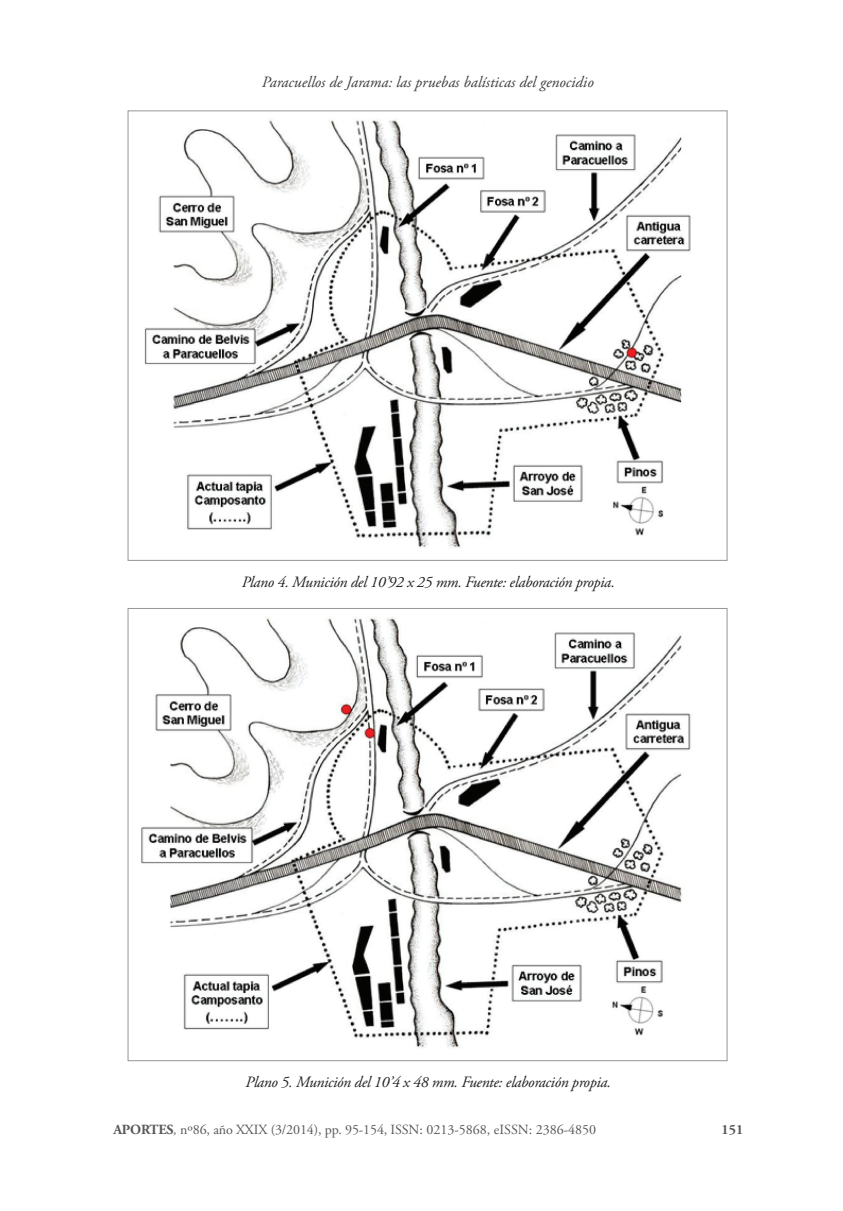
<style>
.page{position:relative;width:843px;height:1211px;background:#fff}
.page>*{position:absolute;margin:0;border:0;box-sizing:border-box;transform-origin:0 0}
.t1{font:italic 15.75px "Adobe Garamond Pro";letter-spacing:-.02em;color:#231f20}
.t2{font:italic 15.75px "Adobe Garamond Pro";color:#3e3e3f}
.t3{font:14px "Adobe Garamond Pro";color:#57585a}
.t4{font:700 14px "Adobe Garamond Pro";color:#57585a}
.s1{font-weight:700}
.s2{font-style:italic}
</style>
<div class="page">
<img style="left:144px;top:119px;width:547px;height:429px">
<img style="left:141px;top:617px;width:550px;height:431px">
<p class="t2" style="left:262px;top:72px;width:333px">Paracuellos de Jarama: las pruebas balísticas del genocidio</p>
<p class="t1" style="left:242px;top:572px;width:375px">Plano 4. Munición del 10’92 x 25 mm. Fuente: elaboración propia.</p>
<p class="t1" style="left:245px;top:1072px;width:367px">Plano 5. Munición del 10’4 x 48 mm. Fuente: elaboración propia.</p>
<p class="t3" style="left:113px;top:1121px;width:484px"><span class="s1">APORTES</span><span class="s2">,</span> nº86, año XXIX (3/2014), pp. 95-154, ISSN: 0213-5868, eISSN: 2386-4850</p>
<p class="t4" style="left:722px;top:1121px;width:23px">151</p>
</div>
